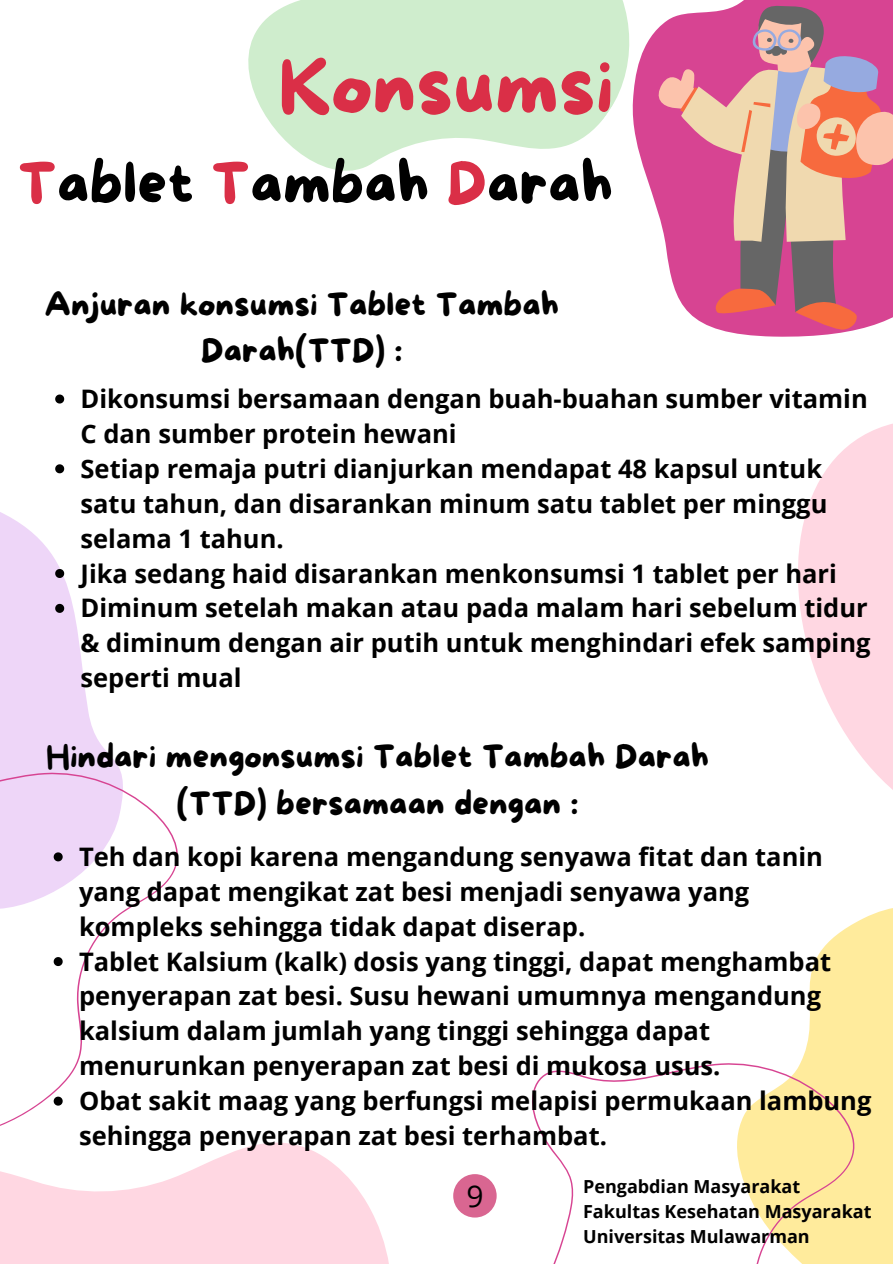
<style>
.page{position:relative;width:893px;height:1264px;background:#fff}
.page>*{position:absolute;margin:0;border:0;box-sizing:border-box;transform-origin:0 0}
.t1{font:78px "More Sugar";color:#da2f47}
.t2{font:58.5px "More Sugar";color:#000}
.t3{font:33px/46.2px "More Sugar";color:#000;text-align:center}
.t4{font:30px "Open Sans";color:#000}
.t5{font:700 25.5px/34.8px "Open Sans";color:#000}
.t6{font:700 18px "Open Sans";color:#000}
.s1{color:#da2f47}
</style>
<div class="page">
<svg style="left:0;top:1142px;width:475px;height:121px;fill:#ffd7e2"></svg>
<svg style="left:801px;top:908px;width:91px;height:355px;background:#ffedaa"></svg>
<svg style="left:724px;top:331px;width:126px;height:6px"></svg>
<svg style="left:798px;top:424px;width:94px;height:365px"></svg>
<svg style="left:0;top:512px;width:120px;height:258px;fill:#eed6f8"></svg>
<svg style="left:248px;top:0;width:405px;height:196px;fill:#cfedcd"></svg>
<svg style="left:532px;top:1061px;width:326px;height:202px"></svg>
<svg style="left:0;top:770px;width:178px;height:356px"></svg>
<svg style="left:653px;top:0;width:239px;height:331px;background:#d37a96"></svg>
<svg style="left:55px;top:394px;width:9px;height:9px"></svg>
<svg style="left:55px;top:464px;width:9px;height:9px"></svg>
<svg style="left:55px;top:569px;width:9px;height:9px"></svg>
<svg style="left:55px;top:604px;width:9px;height:9px"></svg>
<svg style="left:54px;top:852px;width:9px;height:9px"></svg>
<svg style="left:54px;top:957px;width:9px;height:9px"></svg>
<svg style="left:54px;top:1096px;width:9px;height:9px"></svg>
<div style="left:453px;top:1174px;width:43px;height:43px;background:#d96691;border-radius:50%"></div>
<p class="t1" style="left:279px;top:45px;width:336px">Konsumsi</p>
<p class="t2" style="left:18px;top:152px;width:597px"><span class="s1">T</span>ablet <span class="s1">T</span>ambah <span class="s1">D</span>arah</p>
<p class="t3" style="left:44px;top:283px;width:516px">Anjuran konsumsi Tablet Tambah<br>Darah(TTD) :</p>
<p class="t5" style="left:81px;top:381px;width:788px">Dikonsumsi bersamaan dengan buah-buahan sumber vitamin<br>C dan sumber protein hewani</p>
<h1 class="t5" style="left:81px;top:450px;width:748px">Setiap remaja putri dianjurkan mendapat 48 kapsul untuk satu tahun, dan disarankan minum satu tablet per minggu selama 1 tahun.</h1>
<h2 class="t5" style="left:81px;top:555px;width:757px">Jika sedang haid disarankan menkonsumsi 1 tablet per hari</h2>
<h3 class="t5" style="left:81px;top:590px;width:791px;text-align:justify">Diminum setelah makan atau pada malam hari sebelum tidur &amp; diminum dengan air putih untuk menghindari efek samping seperti mual</h3>
<h3 class="t3" style="left:46px;top:735px;width:664px">Hindari mengonsumsi Tablet Tambah Darah (TTD) bersamaan dengan :</h3>
<h3 class="t5" style="left:79px;top:838px;width:745px">Teh dan kopi karena mengandung senyawa fitat dan tanin yang dapat mengikat zat besi menjadi senyawa yang kompleks sehingga tidak dapat diserap.</h3>
<h3 class="t5" style="left:79px;top:943px;width:753px">Tablet Kalsium (kalk) dosis yang tinggi, dapat menghambat penyerapan zat besi. Susu hewani umumnya mengandung kalsium dalam jumlah yang tinggi sehingga dapat menurunkan penyerapan zat besi di mukosa usus.</h3>
<p class="t5" style="left:79px;top:1082px;width:793px">Obat sakit maag yang berfungsi melapisi permukaan lambung sehingga penyerapan zat besi terhambat.</p>
<p class="t6" style="left:583px;top:1173px;width:219px">Pengabdian Masyarakat</p>
<h2 class="t6" style="left:583px;top:1198px;width:290px">Fakultas Kesehatan Masyarakat</h2>
<p class="t6" style="left:583px;top:1223px;width:228px">Universitas Mulawarman</p>
<p class="t4" style="left:466px;top:1174px;width:19px">9</p>
</div>
